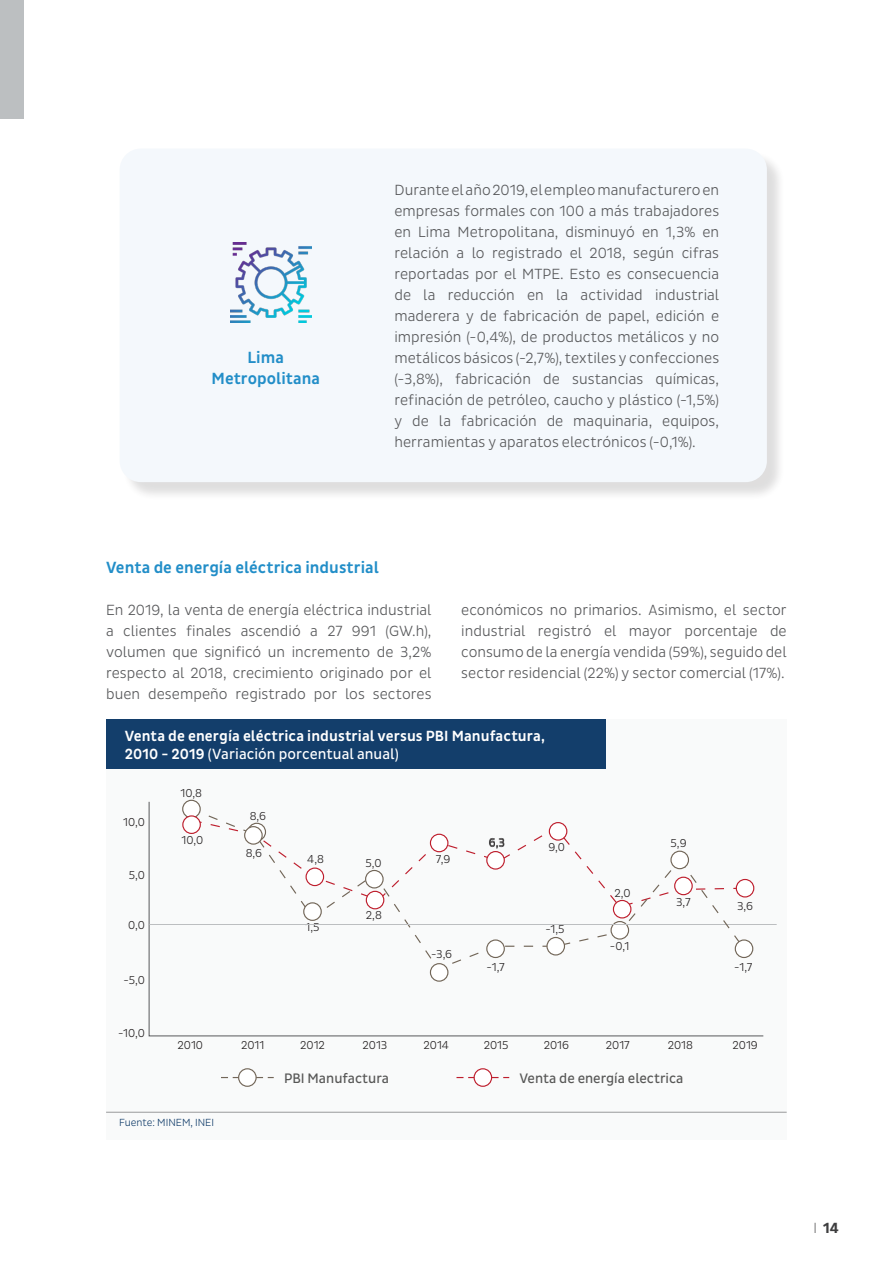
<style>
.page{position:relative;width:893px;height:1263px;background:#fff}
.page>*{position:absolute;margin:0;border:0;box-sizing:border-box;transform-origin:0 0}
.t1{font:500 16.5px/21px "Pluto Sans Cond";color:#228ec8;text-align:center}
.t2{font:300 15px/21px "Pluto Sans Cond";letter-spacing:.005em;color:#57585a;text-align:justify}
.t3{font:500 15px "Pluto Sans Cond";letter-spacing:.005em;color:#fff}
.t4{font:15px "Pluto Sans Cond";letter-spacing:.005em;color:#fff}
.t5{font:700 15px "Pluto Sans Cond";color:#3e3e3f}
.t6{font:13.95px "Pluto Sans Cond";color:#575756}
.t7{font:300 11.7px "Pluto Sans Cond";color:#231f20}
.t8{font:300 10.5px "Pluto Sans Cond";color:#133e6b}
.s1{font-weight:500}
.s2{font-family:"Pluto Sans Cond Ex";font-weight:300}
</style>
<div class="page">
<div style="left:0;top:0;width:24px;height:119px;background:#bcbfc1"></div>
<div style="left:122px;top:151px;width:663px;height:350px;background:#231f20;opacity:.75"></div>
<div style="left:120px;top:149px;width:647px;height:333px;background:#f4f8fc;border-radius:21px"></div>
<div style="left:106px;top:720px;width:681px;height:420px;background:#f9fafa"></div>
<svg style="left:456px;top:1077px;width:53px;height:1px"></svg>
<svg style="left:221px;top:1077px;width:53px;height:1px"></svg>
<svg style="left:149px;top:801px;width:615px;height:235px"></svg>
<div style="left:239px;top:1069px;width:17px;height:17px;background:#fff;border-radius:50%"></div>
<div style="left:238px;top:1068px;width:19px;height:19px;border:1px solid #726658;border-radius:50%"></div>
<div style="left:474px;top:1069px;width:18px;height:17px;background:#fff;border-radius:50%"></div>
<div style="left:474px;top:1068px;width:18px;height:19px;border:1px solid #be1e2d;border-radius:50%"></div>
<svg style="left:681px;top:819px;width:65px;height:39px"></svg>
<svg style="left:190px;top:807px;width:491px;height:163px"></svg>
<div style="left:183px;top:800px;width:17px;height:18px;background:#fff;border-radius:50%"></div>
<div style="left:182px;top:800px;width:19px;height:18px;border:1px solid #726658;border-radius:50%"></div>
<svg style="left:248px;top:823px;width:17px;height:18px"></svg>
<div style="left:247px;top:823px;width:19px;height:18px;border:1px solid #726658;border-radius:50%"></div>
<div style="left:304px;top:903px;width:17px;height:17px;background:#fff;border-radius:50%"></div>
<div style="left:303px;top:902px;width:19px;height:19px;border:1px solid #726658;border-radius:50%"></div>
<div style="left:366px;top:870px;width:17px;height:18px;background:#fff;border-radius:50%"></div>
<div style="left:365px;top:870px;width:19px;height:18px;border:1px solid #726658;border-radius:50%"></div>
<div style="left:430px;top:964px;width:18px;height:17px;background:#fff;border-radius:50%"></div>
<div style="left:430px;top:963px;width:18px;height:19px;border:1px solid #726658;border-radius:50%"></div>
<div style="left:487px;top:940px;width:17px;height:17px;background:#fff;border-radius:50%"></div>
<div style="left:486px;top:939px;width:19px;height:19px;border:1px solid #726658;border-radius:50%"></div>
<div style="left:547px;top:937px;width:17px;height:18px;background:#fff;border-radius:50%"></div>
<div style="left:546px;top:937px;width:19px;height:18px;border:1px solid #726658;border-radius:50%"></div>
<div style="left:611px;top:921px;width:18px;height:18px;background:#fff;border-radius:50%"></div>
<div style="left:610px;top:921px;width:19px;height:19px;border:1px solid #726658;border-radius:50%"></div>
<div style="left:736px;top:879px;width:18px;height:18px;background:#fff;border-radius:50%"></div>
<div style="left:736px;top:879px;width:18px;height:18px;border:1px solid #be1e2d;border-radius:50%"></div>
<div style="left:183px;top:816px;width:17px;height:17px;background:#fff;border-radius:50%"></div>
<div style="left:182px;top:815px;width:19px;height:19px;border:1px solid #be1e2d;border-radius:50%"></div>
<div style="left:245px;top:827px;width:17px;height:17px;background:#fff;border-radius:50%"></div>
<div style="left:244px;top:826px;width:19px;height:19px;border:1px solid #726658;border-radius:50%"></div>
<div style="left:306px;top:868px;width:18px;height:17px;background:#fff;border-radius:50%"></div>
<div style="left:305px;top:867px;width:19px;height:19px;border:1px solid #be1e2d;border-radius:50%"></div>
<div style="left:366px;top:891px;width:18px;height:18px;background:#fff;border-radius:50%"></div>
<div style="left:366px;top:891px;width:18px;height:18px;border:1px solid #be1e2d;border-radius:50%"></div>
<div style="left:430px;top:834px;width:18px;height:18px;background:#fff;border-radius:50%"></div>
<div style="left:430px;top:834px;width:18px;height:18px;border:1px solid #be1e2d;border-radius:50%"></div>
<div style="left:487px;top:851px;width:17px;height:18px;background:#fff;border-radius:50%"></div>
<div style="left:486px;top:851px;width:19px;height:19px;border:1px solid #be1e2d;border-radius:50%"></div>
<div style="left:549px;top:823px;width:18px;height:17px;background:#fff;border-radius:50%"></div>
<div style="left:549px;top:822px;width:18px;height:19px;border:1px solid #be1e2d;border-radius:50%"></div>
<div style="left:613px;top:900px;width:18px;height:18px;background:#fff;border-radius:50%"></div>
<div style="left:613px;top:900px;width:18px;height:18px;border:1px solid #be1e2d;border-radius:50%"></div>
<svg style="left:675px;top:877px;width:17px;height:18px"></svg>
<div style="left:674px;top:877px;width:19px;height:18px;border:1px solid #be1e2d;border-radius:50%"></div>
<hr style="left:150px;top:924px;width:627px;height:1px;background:#bcbec0">
<svg style="left:678px;top:858px;width:68px;height:92px"></svg>
<div style="left:671px;top:851px;width:17px;height:18px;background:#fff;border-radius:50%"></div>
<div style="left:670px;top:851px;width:19px;height:18px;border:1px solid #726658;border-radius:50%"></div>
<div style="left:735px;top:940px;width:18px;height:17px;background:#fff;border-radius:50%"></div>
<div style="left:735px;top:939px;width:18px;height:19px;border:1px solid #726658;border-radius:50%"></div>
<div style="left:106px;top:720px;width:500px;height:49px;background:#133e6b"></div>
<hr style="left:106px;top:1112px;width:681px;height:1px;background:#57585a">
<img style="left:231px;top:242px;width:81px;height:81px">
<p class="t1" style="left:211px;top:347px;width:110px">Lima<br>Metropolitana</p>
<p class="t2" style="left:394px;top:179px;width:326px">Durante el año 2019, el empleo manufacturero en empresas formales con 100 a más trabajadores en Lima Metropolitana, disminuyó en 1,3% en relación a lo registrado el 2018, según cifras reportadas por el MTPE. Esto es consecuencia de la reducción en la actividad industrial maderera y de fabricación de papel, edición e impresión (-0,4%), de productos metálicos y no metálicos básicos (-2,7%), textiles y confecciones (-3,8%), fabricación de sustancias químicas, refinación de petróleo, caucho y plástico (-1,5%) y de la fabricación de maquinaria, equipos, herramientas y aparatos electrónicos (-0,1%).</p>
<p class="t1" style="left:106px;top:557px;width:274px">Venta de energía eléctrica industrial</p>
<p class="t2" style="left:106px;top:599px;width:327px">En 2019, la venta de energía eléctrica industrial a clientes finales ascendió a 27 991 (GW.h), volumen que significó un incremento de 3,2% respecto al 2018, crecimiento originado por el buen desempeño registrado por los sectores</p>
<p class="t2" style="left:461px;top:599px;width:327px">económicos no primarios. Asimismo, el sector industrial registró el mayor porcentaje de consumo de la energía vendida (59%), seguido del sector residencial (22%) y sector comercial (17%).</p>
<p class="t3" style="left:125px;top:727px;width:422px">Venta de energía eléctrica industrial versus PBI Manufactura,</p>
<p class="t4" style="left:125px;top:745px;width:275px"><span class="s1">2010 - 2019</span> (Variación porcentual anual)</p>
<p class="t7" style="left:123px;top:815px;width:23px">10,0</p>
<p class="t7" style="left:129px;top:868px;width:18px">5,0</p>
<p class="t7" style="left:128px;top:918px;width:18px">0,0</p>
<p class="t7" style="left:123px;top:973px;width:23px">-5,0</p>
<p class="t7" style="left:118px;top:1027px;width:28px">-10,0</p>
<p class="t7" style="left:181px;top:786px;width:23px">10,8</p>
<p class="t7" style="left:182px;top:834px;width:23px">10,0</p>
<p class="t7" style="left:250px;top:809px;width:18px">8,6</p>
<p class="t7" style="left:246px;top:847px;width:18px">8,6</p>
<p class="t7" style="left:307px;top:852px;width:18px">4,8</p>
<p class="t7" style="left:436px;top:852px;width:16px">7,9</p>
<p class="t7" style="left:365px;top:856px;width:18px">5,0</p>
<p class="t7" style="left:306px;top:921px;width:15px">1,5</p>
<p class="t7" style="left:366px;top:908px;width:17px">2,8</p>
<p class="t7" style="left:431px;top:948px;width:23px">-3,6</p>
<p class="t7" style="left:489px;top:836px;width:18px">6,3</p>
<p class="t7" style="left:487px;top:960px;width:20px">-1,7</p>
<p class="t7" style="left:548px;top:840px;width:18px">9,0</p>
<p class="t7" style="left:671px;top:837px;width:18px">5,9</p>
<p class="t7" style="left:545px;top:923px;width:21px">-1,5</p>
<p class="t7" style="left:614px;top:886px;width:18px">2,0</p>
<p class="t7" style="left:610px;top:939px;width:21px">-0,1</p>
<p class="t7" style="left:676px;top:895px;width:16px">3,7</p>
<p class="t7" style="left:737px;top:899px;width:17px">3,6</p>
<p class="t7" style="left:734px;top:960px;width:20px">-1,7</p>
<p class="t7" style="left:178px;top:1038px;width:27px">2010</p>
<p class="t7" style="left:241px;top:1038px;width:25px">2011</p>
<p class="t7" style="left:300px;top:1038px;width:26px">2012</p>
<p class="t7" style="left:362px;top:1038px;width:26px">2013</p>
<p class="t7" style="left:424px;top:1038px;width:27px">2014</p>
<p class="t7" style="left:484px;top:1038px;width:26px">2015</p>
<p class="t7" style="left:544px;top:1038px;width:27px">2016</p>
<p class="t7" style="left:606px;top:1038px;width:25px">2017</p>
<p class="t7" style="left:668px;top:1038px;width:27px">2018</p>
<p class="t7" style="left:733px;top:1038px;width:27px">2019</p>
<p class="t6" style="left:284px;top:1070px;width:107px">PBI Manufactura</p>
<p class="t6" style="left:519px;top:1070px;width:166px">Venta de energía electrica</p>
<p class="t8" style="left:119px;top:1117px;width:96px">Fuente: MINEM, INEI</p>
<p class="t5" style="left:813px;top:1220px;width:27px"><span class="s2">I</span> 14</p>
</div>
